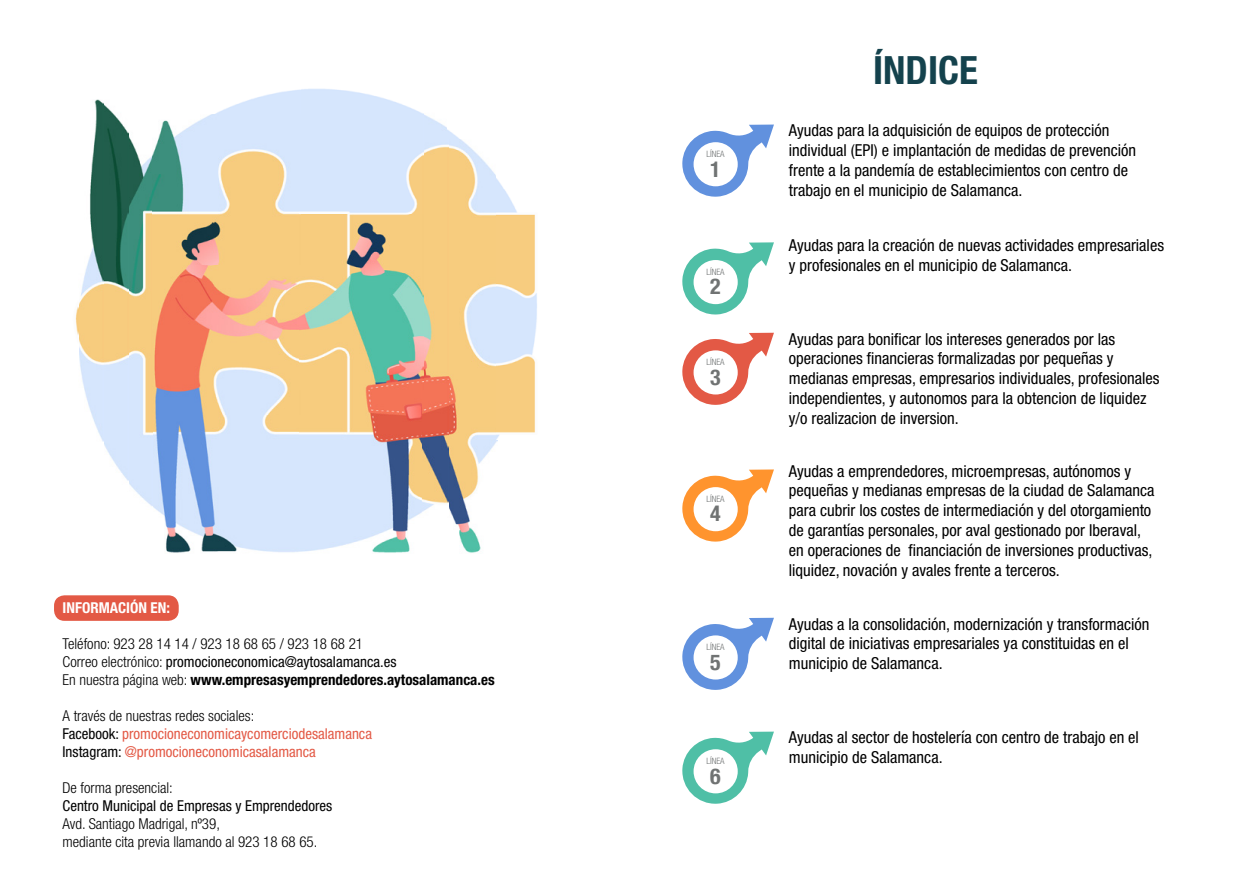
<style>
.page{position:relative;width:1234px;height:893px;background:#fff}
.page>*{position:absolute;margin:0;border:0;box-sizing:border-box;transform-origin:0 0}
.t1{font:700 condensed 39px "Helvetica Neue";color:#14424d}
.t2{font:700 condensed 21.9px "Helvetica Neue";color:#707373}
.t3{font:condensed 16.5px/19.8px "Helvetica Neue LT Std";color:#000}
.t4{font:300 condensed 15px/18px "Helvetica Neue LT Std";color:#000}
.t5{font:condensed 15px/18px "Helvetica Neue LT Std";color:#e35945}
.t6{font:700 condensed 15px "Helvetica Neue";color:#000}
.t7{font:condensed 15px "Helvetica Neue LT Std";color:#000}
.t8{font:700 condensed 15px "Helvetica Neue";color:#fff}
.t9{font:300 condensed 8.7px "Helvetica Neue";color:#707373}
.s1{font-weight:400}
.s2{font-family:"Helvetica Neue LT Std";font-weight:300}
.s3{font-weight:300;color:#000}
.s4{color:#000}
</style>
<div class="page">
<div style="left:54px;top:595px;width:125px;height:26px;background:#e35945;border-radius:10px"></div>
<img style="left:153px;top:113px;width:147px;height:440px">
<img style="left:300px;top:88px;width:123px;height:465px">
<img style="left:448px;top:139px;width:49px;height:414px">
<img style="left:128px;top:132px;width:25px;height:374px">
<img style="left:423px;top:113px;width:25px;height:399px">
<img style="left:103px;top:102px;width:25px;height:379px">
<img style="left:79px;top:99px;width:24px;height:343px">
<img style="left:496px;top:189px;width:41px;height:251px">
<img style="left:75px;top:307px;width:4px;height:29px">
<img style="left:496px;top:163px;width:8px;height:26px">
<img style="left:447px;top:113px;width:13px;height:26px">
<img style="left:217px;top:89px;width:83px;height:24px">
<svg style="left:682px;top:125px;width:91px;height:72px"></svg>
<svg style="left:682px;top:242px;width:91px;height:73px"></svg>
<svg style="left:682px;top:469px;width:91px;height:73px"></svg>
<svg style="left:682px;top:618px;width:91px;height:72px"></svg>
<svg style="left:682px;top:732px;width:91px;height:72px"></svg>
<div style="left:693px;top:142px;width:44px;height:44px;background:#fff;border-radius:50%"></div>
<div style="left:693px;top:260px;width:44px;height:44px;background:#fff;border-radius:50%"></div>
<svg style="left:682px;top:333px;width:91px;height:72px"></svg>
<div style="left:693px;top:350px;width:44px;height:44px;background:#fff;border-radius:50%"></div>
<div style="left:693px;top:487px;width:44px;height:44px;background:#fff;border-radius:50%"></div>
<div style="left:693px;top:635px;width:44px;height:44px;background:#fff;border-radius:50%"></div>
<div style="left:693px;top:749px;width:44px;height:44px;background:#fff;border-radius:50%"></div>
<p class="t8" style="left:63px;top:599px;width:109px">INFORMACIÓN EN:</p>
<p class="t4" style="left:63px;top:635px;width:335px">Teléfono: 923 28 14 14 / 923 18 68 65 / 923 18 68 21<br>Correo electrónico: <span class="s1">promocioneconomica@aytosalamanca.es</span></p>
<p class="t6" style="left:63px;top:671px;width:433px"><span class="s2">En nuestra página web:</span> www.empresasyemprendedores.aytosalamanca.es</p>
<p class="t5" style="left:63px;top:707px;width:311px"><span class="s3">A través de nuestras redes sociales:<br></span><span class="s4">Facebook:</span> promocioneconomicaycomerciodesalamanca<br><span class="s4">Instagram:</span> @promocioneconomicasalamanca</p>
<p class="t4" style="left:63px;top:779px;width:112px">De forma presencial:</p>
<p class="t7" style="left:63px;top:797px;width:271px">Centro Municipal de Empresas y Emprendedores</p>
<p class="t4" style="left:63px;top:815px;width:256px">Avd. Santiago Madrigal, nº39,<br>mediante cita previa llamando al 923 18 68 65.</p>
<p class="t9" style="left:706px;top:149px;width:20px">LÍNEA</p>
<h2 class="t2" style="left:710px;top:151px;width:12px">1</h2>
<p class="t9" style="left:706px;top:267px;width:20px">LÍNEA</p>
<h2 class="t2" style="left:710px;top:268px;width:12px">2</h2>
<p class="t9" style="left:706px;top:357px;width:20px">LÍNEA</p>
<h2 class="t2" style="left:710px;top:359px;width:12px">3</h2>
<p class="t9" style="left:706px;top:494px;width:20px">LÍNEA</p>
<h2 class="t2" style="left:710px;top:495px;width:12px">4</h2>
<p class="t9" style="left:706px;top:642px;width:20px">LÍNEA</p>
<h2 class="t2" style="left:710px;top:644px;width:12px">5</h2>
<p class="t9" style="left:706px;top:756px;width:20px">LÍNEA</p>
<h2 class="t2" style="left:710px;top:758px;width:12px">6</h2>
<h1 class="t1" style="left:873px;top:47px;width:106px">ÍNDICE</h1>
<p class="t3" style="left:788px;top:120px;width:348px">Ayudas para la adquisición de equipos de protección individual (EPI) e implantación de medidas de prevención frente a la pandemía de establecimientos con centro de trabajo en el municipio de Salamanca.</p>
<p class="t3" style="left:788px;top:235px;width:376px">Ayudas para la creación de nuevas actividades empresariales y profesionales en el municipio de Salamanca.</p>
<p class="t3" style="left:788px;top:329px;width:372px">Ayudas para bonificar los intereses generados por las operaciones financieras formalizadas por pequeñas y medianas empresas, empresarios individuales, profesionales independientes, y autonomos para la obtencion de liquidez y/o realizacion de inversion.</p>
<p class="t3" style="left:788px;top:461px;width:367px">Ayudas a emprendedores, microempresas, autónomos y pequeñas y medianas empresas de la ciudad de Salamanca para cubrir los costes de intermediación y del otorgamiento de garantías personales, por aval gestionado por Iberaval, en operaciones de financiación de inversiones productivas, liquidez, novación y avales frente a terceros.</p>
<p class="t3" style="left:788px;top:614px;width:362px">Ayudas a la consolidación, modernización y transformación digital de iniciativas empresariales ya constituidas en el municipio de Salamanca.</p>
<p class="t3" style="left:788px;top:727px;width:351px">Ayudas al sector de hostelería con centro de trabajo en el municipio de Salamanca.</p>
</div>
